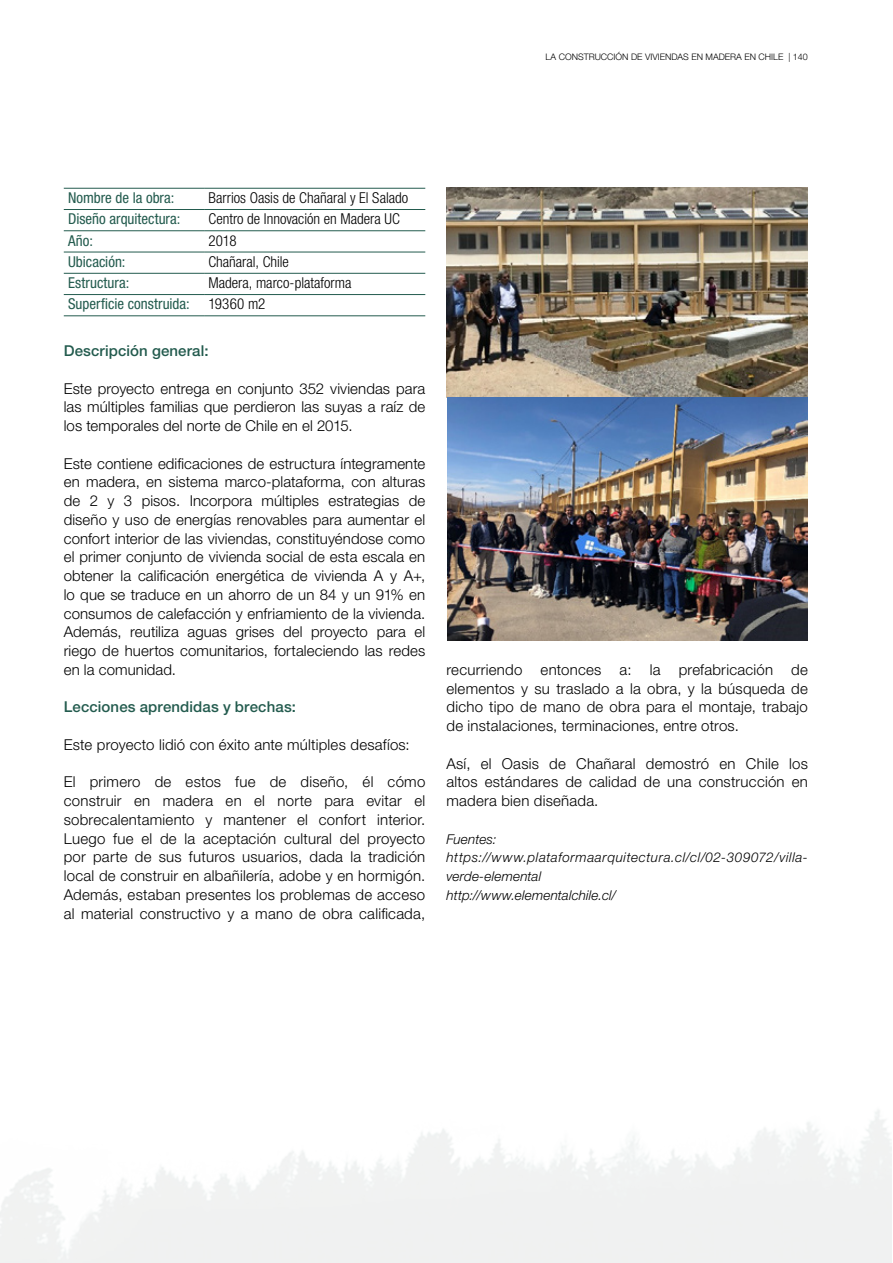
<style>
.page{position:relative;width:893px;height:1263px;background:#fff}
.page>*{position:absolute;margin:0;border:0;box-sizing:border-box;transform-origin:0 0}
.t1{font:300 15px/18.8px "Helvetica Neue LT Std";letter-spacing:.015em;color:#000;text-align:justify}
.t2{font:300 condensed 15px/21.3px "Helvetica Neue LT Std";color:#000}
.t3{font:condensed 15px "Helvetica Neue LT Std";color:#235b4e}
.t4{font:500 15px "Helvetica Neue LT Std";letter-spacing:.01em;color:#235b4e}
.t5{font:italic 300 13.5px/18.8px "Helvetica Neue LT Std";letter-spacing:.03em;color:#000}
.t6{font:300 9px "Helvetica Neue LT Std";color:#000}
.s1{font-weight:400;color:#235b4e}
</style>
<div class="page">
<img style="left:446px;top:187px;width:362px;height:453px">
<hr style="left:64px;top:188px;width:140px;height:1px;background:#235b4e">
<hr style="left:204px;top:188px;width:221px;height:1px;background:#235b4e">
<hr style="left:64px;top:209px;width:140px;height:1px;background:#235b4e">
<hr style="left:204px;top:209px;width:221px;height:1px;background:#235b4e">
<hr style="left:64px;top:230px;width:140px;height:1px;background:#235b4e">
<hr style="left:204px;top:230px;width:221px;height:1px;background:#235b4e">
<hr style="left:64px;top:252px;width:140px;height:1px;background:#235b4e">
<hr style="left:204px;top:252px;width:221px;height:1px;background:#235b4e">
<hr style="left:64px;top:273px;width:140px;height:1px;background:#235b4e">
<hr style="left:204px;top:273px;width:221px;height:1px;background:#235b4e">
<hr style="left:64px;top:294px;width:140px;height:1px;background:#235b4e">
<hr style="left:204px;top:294px;width:221px;height:1px;background:#235b4e">
<hr style="left:64px;top:316px;width:140px;height:1px;background:#235b4e">
<hr style="left:204px;top:316px;width:221px;height:1px;background:#235b4e">
<p class="t6" style="left:546px;top:51px;width:264px">LA CONSTRUCCIÓN DE VIVIENDAS EN MADERA EN CHILE | 140</p>
<p class="t3" style="left:68px;top:189px;width:108px">Nombre de la obra:</p>
<p class="t2" style="left:208px;top:187px;width:201px">Barrios Oasis de Chañaral y El Salado</p>
<p class="t3" style="left:68px;top:210px;width:114px">Diseño arquitectura:</p>
<p class="t2" style="left:208px;top:208px;width:193px">Centro de Innovación en Madera UC</p>
<p class="t3" style="left:68px;top:232px;width:26px">Año:</p>
<p class="t2" style="left:208px;top:230px;width:30px">2018</p>
<p class="t3" style="left:68px;top:253px;width:59px">Ubicación:</p>
<p class="t2" style="left:208px;top:251px;width:82px">Chañaral, Chile</p>
<p class="t3" style="left:68px;top:274px;width:63px">Estructura:</p>
<p class="t2" style="left:68px;top:272px;width:285px;text-indent:140px">Madera, marco-plataforma<br><span class="s1">Superficie construida:</span> 19360 m2</p>
<p class="t4" style="left:64px;top:342px;width:146px">Descripción general:</p>
<p class="t1" style="left:64px;top:378px;width:363px">Este proyecto entrega en conjunto 352 viviendas para las múltiples familias que perdieron las suyas a raíz de los temporales del norte de Chile en el 2015.</p>
<p class="t1" style="left:64px;top:453px;width:363px">Este contiene edificaciones de estructura íntegramente en madera, en sistema marco-plataforma, con alturas de 2 y 3 pisos. Incorpora múltiples estrategias de diseño y uso de energías renovables para aumentar el confort interior de las viviendas, constituyéndose como el primer conjunto de vivienda social de esta escala en obtener la calificación energética de vivienda A y A+, lo que se traduce en un ahorro de un 84 y un 91% en consumos de calefacción y enfriamiento de la vivienda.<br>Además, reutiliza aguas grises del proyecto para el riego de huertos comunitarios, fortaleciendo las redes en la comunidad.</p>
<p class="t4" style="left:64px;top:698px;width:234px">Lecciones aprendidas y brechas:</p>
<p class="t1" style="left:64px;top:735px;width:348px">Este proyecto lidió con éxito ante múltiples desafíos:</p>
<p class="t1" style="left:64px;top:772px;width:363px">El primero de estos fue de diseño, él cómo construir en madera en el norte para evitar el sobrecalentamiento y mantener el confort interior.<br>Luego fue el de la aceptación cultural del proyecto por parte de sus futuros usuarios, dada la tradición local de construir en albañilería, adobe y en hormigón.<br>Además, estaban presentes los problemas de acceso al material constructivo y a mano de obra calificada,</p>
<p class="t1" style="left:446px;top:660px;width:363px">recurriendo entonces a: la prefabricación de elementos y su traslado a la obra, y la búsqueda de dicho tipo de mano de obra para el montaje, trabajo de instalaciones, terminaciones, entre otros.</p>
<p class="t1" style="left:446px;top:753px;width:363px">Así, el Oasis de Chañaral demostró en Chile los altos estándares de calidad de una construcción en madera bien diseñada.</p>
<p class="t5" style="left:446px;top:829px;width:363px">Fuentes: https://www.plataformaarquitectura.cl/cl/02-309072/villa&shy;verde-elemental<br>http://www.elementalchile.cl/</p>
</div>
